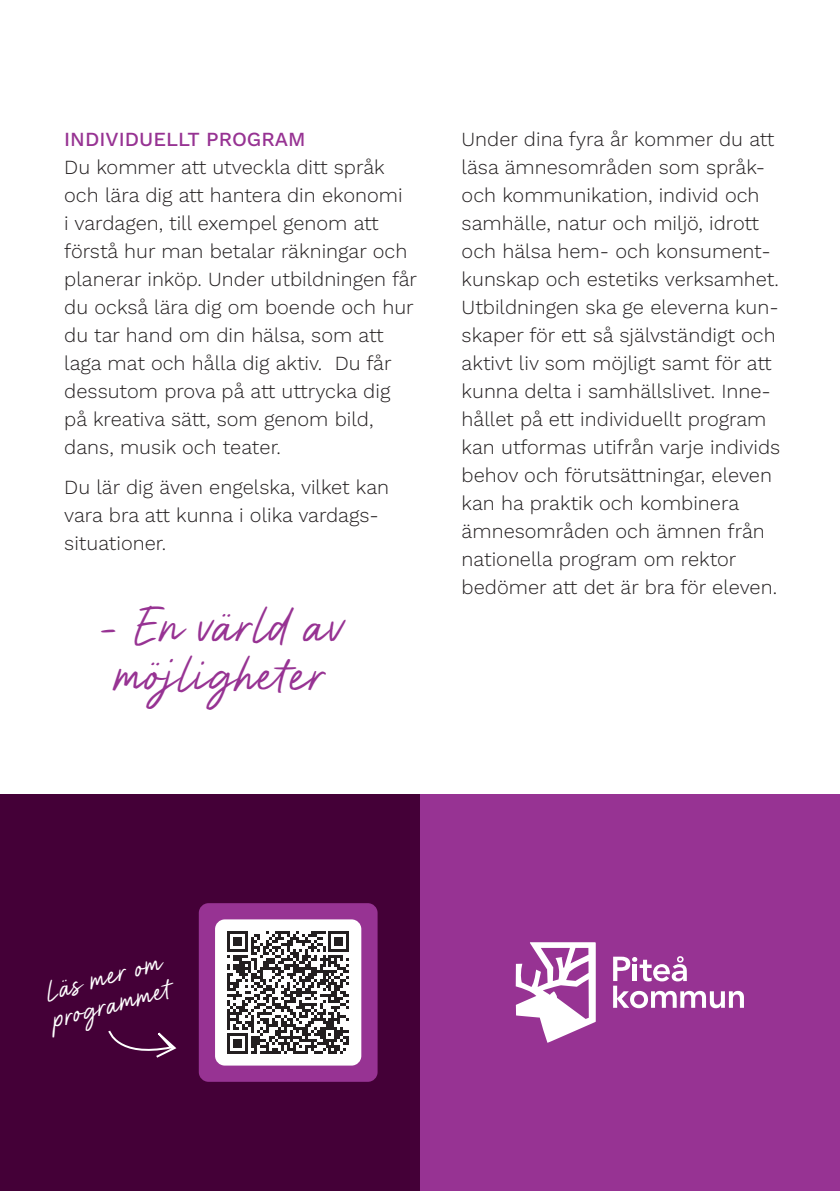
<style>
.page{position:relative;width:840px;height:1191px;background:#fff}
.page>*{position:absolute;margin:0;border:0;box-sizing:border-box;transform-origin:0 0}
.Teaser__skriv_med_versaler{font:48.8px/48.8px "Kinestone";color:#973393;text-align:center}
.Teaser__skriv_med_versaler-2{font:28px/28px "Kinestone";color:#fff}
.t1{font:300 20px/28px "Work Sans";color:#231f20}
.s1{font-weight:500;color:#973393}
</style>
<div class="page">
<div style="left:419px;top:794px;width:420px;height:397px;background:#973393"></div>
<div style="left:0;top:794px;width:419px;height:397px;background:#440037"></div>
<svg style="left:515px;top:942px;width:80px;height:100px"></svg>
<svg style="left:613px;top:956px;width:130px;height:52px"></svg>
<div style="left:199px;top:903px;width:178px;height:178px;background:#973393;border-radius:10px"></div>
<div style="left:215px;top:919px;width:146px;height:146px;background:#fff;border-radius:10px"></div>
<svg style="left:227px;top:931px;width:122px;height:122px"></svg>
<svg style="left:108px;top:1030px;width:69px;height:28px"></svg>
<p class="t1" style="left:64px;top:125px;width:354px"><span class="s1">INDIVIDUELLT PROGRAM<br></span>Du kommer att utveckla ditt språk och lära dig att hantera din ekonomi<br>i vardagen, till exempel genom att förstå hur man betalar räkningar och planerar inköp. Under utbildningen får du också lära dig om boende och hur du tar hand om din hälsa, som att laga mat och hålla dig aktiv. Du får dessutom prova på att uttrycka dig på kreativa sätt, som genom bild, dans, musik och teater.</p>
<p class="t1" style="left:64px;top:472px;width:326px">Du lär dig även engelska, vilket kan vara bra att kunna i olika vardags&shy;situationer.</p>
<p class="Teaser__skriv_med_versaler" style="left:99px;top:602px;width:250px">– En värld av möjligheter</p>
<p class="t1" style="left:461px;top:125px;width:320px">Under dina fyra år kommer du att läsa ämnesområden som språk&shy;och kommunikation, individ och samhälle, natur och miljö, idrott och hälsa hem- och konsument&shy;kunskap och estetiks verksamhet.<br>Utbildningen ska ge eleverna kun&shy;skaper för ett så självständigt och aktivt liv som möjligt samt för att kunna delta i samhällslivet. Inne&shy;hållet på ett individuellt program kan utformas utifrån varje individs behov och förutsättningar, eleven kan ha praktik och kombinera ämnesområden och ämnen från nationella program om rektor bedömer att det är bra för eleven.</p>
<p class="Teaser__skriv_med_versaler-2" style="left:43px;top:979px;width:121px;rotate:-15deg">Läs mer om programmet</p>
</div>
